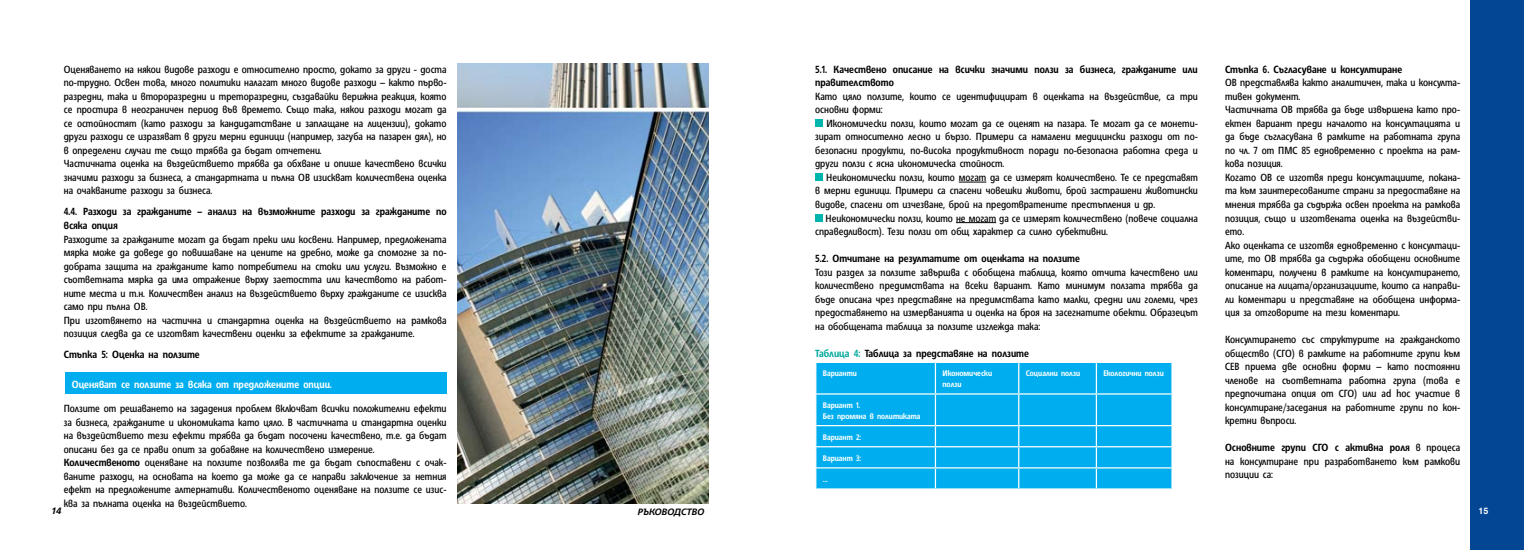
<style>
.page{position:relative;width:1524px;height:550px;background:#fff}
.page>*{position:absolute;margin:0;border:0;box-sizing:border-box;transform-origin:0 0}
.t1{font:condensed 11.25px/13.5px "HS Grotesk Bg";color:#000}
.t2{font:700 condensed 11.25px/13.5px "HS Grotesk Bg";color:#000}
.t3{font:700 condensed 11.25px "HS Grotesk Bg";color:#fff}
.t4{font:italic 700 10px "HS Grotesk Bg";letter-spacing:-.015em;color:#000}
.t5{font:700 10px "Helen Bg";color:#fff}
.t6{font:700 condensed 8.75px/10.5px "HS Grotesk Bg";color:#fff}
.s1{color:#00a99d}
.s2{font-weight:700}
</style>
<div class="page">
<div style="left:1470px;top:0;width:54px;height:549px;background:#034694"></div>
<div style="left:65px;top:372px;width:381px;height:22px;background:#00aeef"></div>
<img style="left:457px;top:64px;width:252px;height:439px">
<svg style="left:959px;top:182px;width:27px;height:1px"></svg>
<hr style="left:956px;top:222px;width:40px;height:1px;background:#000">
<div style="left:815px;top:120px;width:7px;height:7px;background:#00b5ad"></div>
<div style="left:815px;top:174px;width:7px;height:7px;background:#00b5ad"></div>
<div style="left:815px;top:214px;width:7px;height:7px;background:#00b5ad"></div>
<div style="left:816px;top:363px;width:355px;height:125px;background:#00aeef"></div>
<hr style="left:935px;top:362px;width:1px;height:31px;background:#fff">
<hr style="left:1018px;top:362px;width:1px;height:31px;background:#fff">
<hr style="left:1096px;top:362px;width:1px;height:31px;background:#fff">
<hr style="left:815px;top:393px;width:120px;height:1px;background:#fff">
<hr style="left:935px;top:393px;width:84px;height:1px;background:#fff">
<hr style="left:935px;top:394px;width:1px;height:30px;background:#fff">
<hr style="left:1019px;top:393px;width:77px;height:1px;background:#fff">
<hr style="left:1018px;top:394px;width:1px;height:30px;background:#fff">
<hr style="left:1096px;top:393px;width:76px;height:1px;background:#fff">
<hr style="left:1096px;top:394px;width:1px;height:30px;background:#fff">
<hr style="left:815px;top:424px;width:120px;height:2px;background:#fff">
<hr style="left:935px;top:424px;width:84px;height:2px;background:#fff">
<hr style="left:1019px;top:424px;width:77px;height:2px;background:#fff">
<hr style="left:1096px;top:424px;width:76px;height:2px;background:#fff">
<hr style="left:815px;top:445px;width:120px;height:2px;background:#fff">
<hr style="left:935px;top:445px;width:84px;height:2px;background:#fff">
<hr style="left:1019px;top:445px;width:77px;height:2px;background:#fff">
<hr style="left:1096px;top:445px;width:76px;height:2px;background:#fff">
<hr style="left:815px;top:467px;width:120px;height:1px;background:#fff">
<hr style="left:935px;top:467px;width:84px;height:1px;background:#fff">
<svg style="left:935px;top:426px;width:1px;height:62px"></svg>
<hr style="left:1019px;top:467px;width:77px;height:1px;background:#fff">
<svg style="left:1018px;top:426px;width:1px;height:62px"></svg>
<hr style="left:1096px;top:467px;width:76px;height:1px;background:#fff">
<svg style="left:1096px;top:426px;width:1px;height:62px"></svg>
<svg style="left:1171px;top:426px;width:1px;height:62px"></svg>
<p class="t2" style="left:815px;top:63px;width:384px">5.1. Качествено описание на всички значими ползи за бизнеса, гражданите или правителството</p>
<p class="t1" style="left:815px;top:89px;width:384px">Като цяло ползите, които се идентифицират в оценката на въздействие, са три основни форми:</p>
<p class="t1" style="left:815px;top:116px;width:384px;text-align:justify;text-indent:11px">Икономически ползи, които могат да се оценят на пазара. Те могат да се монети&shy;зират относително лесно и бързо. Примери са намалени медицински разходи от по&shy;безопасни продукти, по-висока продуктивност поради по-безопасна работна среда и други ползи с ясна икономическа стойност.</p>
<p class="t1" style="left:815px;top:170px;width:384px;text-align:justify;text-indent:11px">Неикономически ползи, които могат да се измерят количествено. Те се представят в мерни единици. Примери са спасени човешки животи, брой застрашени животински видове, спасени от изчезване, брой на предотвратените престъпления и др.</p>
<p class="t1" style="left:815px;top:211px;width:384px;text-indent:10px">Неикономически ползи, които не могат да се измерят количествено (повече социална справедливост). Тези ползи от общ характер са силно субективни.</p>
<p class="t2" style="left:815px;top:252px;width:266px">5.2. Отчитане на резултатите от оценката на ползите</p>
<p class="t1" style="left:815px;top:265px;width:384px;text-align:justify">Този раздел за ползите завършва с обобщена таблица, която отчита качествено или количествено предимствата на всеки вариант. Като минимум ползата трябва да бъде описана чрез представяне на предимствата като малки, средни или големи, чрез предоставянето на измерванията и оценка на броя на засегнатите обекти. Образецът на обобщената таблица за ползите изглежда така:</p>
<p class="t2" style="left:815px;top:346px;width:215px"><span class="s1">Таблица 4:</span> Таблица за представяне на ползите</p>
<p class="t6" style="left:823px;top:368px;width:35px">Варианти</p>
<p class="t6" style="left:942px;top:368px;width:51px">Икономически ползи</p>
<p class="t6" style="left:1026px;top:368px;width:56px">Социални ползи</p>
<p class="t6" style="left:1103px;top:368px;width:62px">Екологични ползи</p>
<p class="t6" style="left:823px;top:400px;width:99px">Вариант 1.<br>Без промяна в политиката</p>
<p class="t6" style="left:823px;top:431px;width:40px">Вариант 2:</p>
<p class="t6" style="left:823px;top:452px;width:40px">Вариант 3:</p>
<p class="t6" style="left:823px;top:473px;width:6px">...</p>
<p class="t2" style="left:1225px;top:63px;width:179px">Стъпка 6. Съгласуване и консултиране</p>
<p class="t1" style="left:1225px;top:76px;width:237px">ОВ представлява както аналитичен, така и консулта&shy;тивен документ.<br>Частичната ОВ трябва да бъде извършена като про&shy;ектен вариант преди началото на консултацията и да бъде съгласувана в рамките на работната група по чл. 7 от ПМС 85 едновременно с проекта на рам&shy;кова позиция.<br>Когато ОВ се изготвя преди консултациите, покана&shy;та към заинтересованите страни за предоставяне на мнения трябва да съдържа освен проекта на рамкова позиция, също и изготвената оценка на въздействи&shy;ето.<br>Ако оценката се изготвя едновременно с консултаци&shy;ите, то ОВ трябва да съдържа обобщени основните коментари, получени в рамките на консултирането, описание на лицата/организациите, които са направи&shy;ли коментари и представяне на обобщена информа&shy;ция за отговорите на тези коментари.</p>
<p class="t1" style="left:1225px;top:332px;width:237px;text-align:justify">Консултирането със структурите на гражданското общество (СГО) в рамките на работните групи към СЕВ приема две основни форми – като постоянни членове на съответната работна група (това е предпочитана опция от СГО) или аd hoc участие в консултиране/заседания на работните групи по кон&shy;кретни въпроси.</p>
<p class="t1" style="left:1225px;top:440px;width:237px;text-align:justify"><span class="s2">Основните групи СГО с активна роля</span> в процеса на консултиране при разработването към рамкови позиции са:</p>
<p class="t1" style="left:64px;top:62px;width:384px">Оценяването на някои видове разходи е относително просто, докато за други - доста по-трудно. Освен това, много политики налагат много видове разходи – както първо&shy;разредни, така и второразредни и треторазредни, създавайки верижна реакция, която се простира в неограничен период във времето. Също така, някои разходи могат да се остойностят (като разходи за кандидатстване и заплащане на лицензии), докато други разходи се изразяват в други мерни единици (например, загуба на пазарен дял), но в определени случаи те също трябва да бъдат отчетени.<br>Частичната оценка на въздействието трябва да обхване и опише качествено всички значими разходи за бизнеса, а стандартната и пълна ОВ изискват количествена оценка на очакваните разходи за бизнеса.</p>
<p class="t2" style="left:64px;top:205px;width:384px">4.4. Разходи за гражданите – анализ на възможните разходи за гражданите по всяка опция</p>
<p class="t1" style="left:64px;top:232px;width:384px">Разходите за гражданите могат да бъдат преки или косвени. Например, предложената мярка може да доведе до повишаване на цените на дребно, може да спомогне за по&shy;добрата защита на гражданите като потребители на стоки или услуги. Възможно е съответната мярка да има отражение върху заетостта или качеството на работ&shy;ните места и т.н. Количествен анализ на въздействието върху гражданите се изисква само при пълна ОВ.<br>При изготвянето на частична и стандартна оценка на въздействието на рамкова позиция следва да се изготвят качествени оценки за ефектите за гражданите.</p>
<p class="t2" style="left:64px;top:347px;width:137px">Стъпка 5: Оценка на ползите</p>
<p class="t3" style="left:72px;top:378px;width:262px">Оценяват се ползите за всяка от предложените опции.</p>
<p class="t1" style="left:64px;top:401px;width:384px">Ползите от решаването на зададения проблем включват всички положителни ефекти за бизнеса, гражданите и икономиката като цяло. В частичната и стандартна оценки на въздействието тези ефекти трябва да бъдат посочени качествено, т.е. да бъдат описани без да се прави опит за добавяне на количествено измерение.<br><span class="s2">Количественото</span> оценяване на ползите позволява те да бъдат съпоставени с очак&shy;ваните разходи, на основата на което да може да се направи заключение за нетния ефект на предложените алтернативи. Количественото оценяване на ползите се изис&shy;ква за пълната оценка на въздействието.</p>
<p class="t4" style="left:52px;top:505px;width:12px">14</p>
<p class="t4" style="left:638px;top:506px;width:68px">ръководство</p>
<p class="t5" style="left:1478px;top:505px;width:11px">15</p>
</div>
